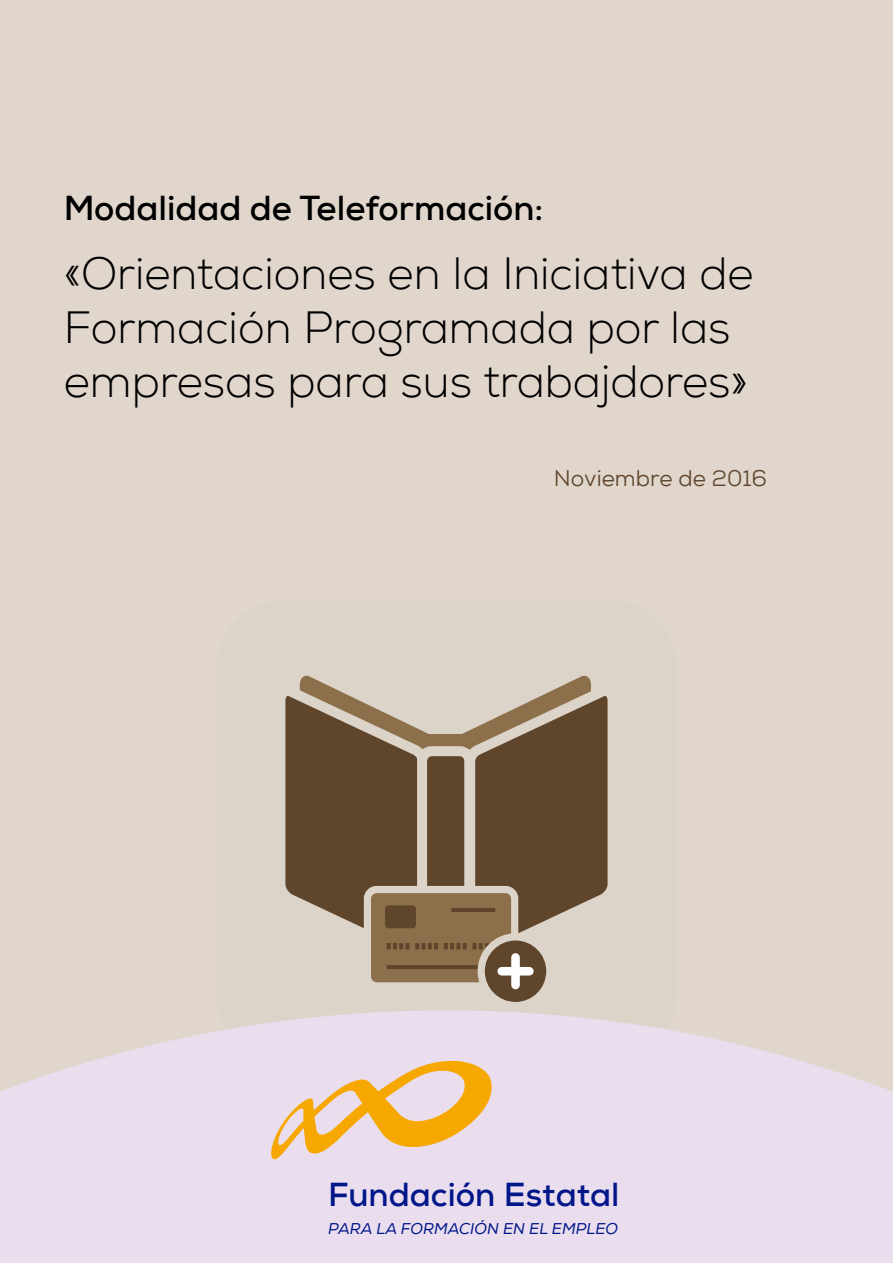
<style>
.page{position:relative;width:893px;height:1263px;background:#e0d6cc}
.page>*{position:absolute;margin:0;border:0;box-sizing:border-box;transform-origin:0 0}
.t1{font:300 45px/54px "Nexa";color:#000}
.t2{font:700 34.5px "Nexa";color:#000}
.t3{font:700 33.15px "Nexa";color:#001689}
.t4{font:22.5px "Nexa";color:#5f452b}
.t5{font:italic 15.6px "Nexa";color:#001689}
</style>
<div class="page">
<div style="left:367px;top:889px;width:148px;height:97px;background:#8c6f4b;border-radius:9px"></div>
<div style="left:364px;top:886px;width:154px;height:103px;border:7px solid #ddd4c9;border-radius:9px"></div>
<hr style="left:387px;top:965px;width:108px;height:4px;background:#5f452b">
<svg style="left:285px;top:675px;width:323px;height:284px"></svg>
<hr style="left:451px;top:908px;width:44px;height:4px;background:#5f452b">
<svg style="left:481px;top:937px;width:69px;height:68px;background:#755e47"></svg>
<div style="left:478px;top:933px;width:75px;height:76px;border:7px solid #ddd4c9;border-radius:50%"></div>
<div style="left:511px;top:957px;width:9px;height:28px;background:#fff"></div>
<div style="left:502px;top:967px;width:27px;height:8px;background:#fff"></div>
<svg style="left:0;top:1010px;width:893px;height:253px;background:#e7dce9"></svg>
<svg style="left:271px;top:1061px;width:221px;height:99px;background:#edca9d"></svg>
<p class="t2" style="left:64px;top:186px;width:481px">Modalidad de Teleformación:</p>
<p class="t1" style="left:64px;top:247px;width:691px">«Orientaciones en la Iniciativa de<br>Formación Programada por las empresas para sus trabajdores»</p>
<p class="t4" style="left:554px;top:464px;width:215px">Noviembre de 2016</p>
<p class="t3" style="left:328px;top:1173px;width:293px">Fundación Estatal</p>
<p class="t5" style="left:328px;top:1218px;width:291px">PARA LA FORMACIÓN EN EL EMPLEO</p>
</div>
